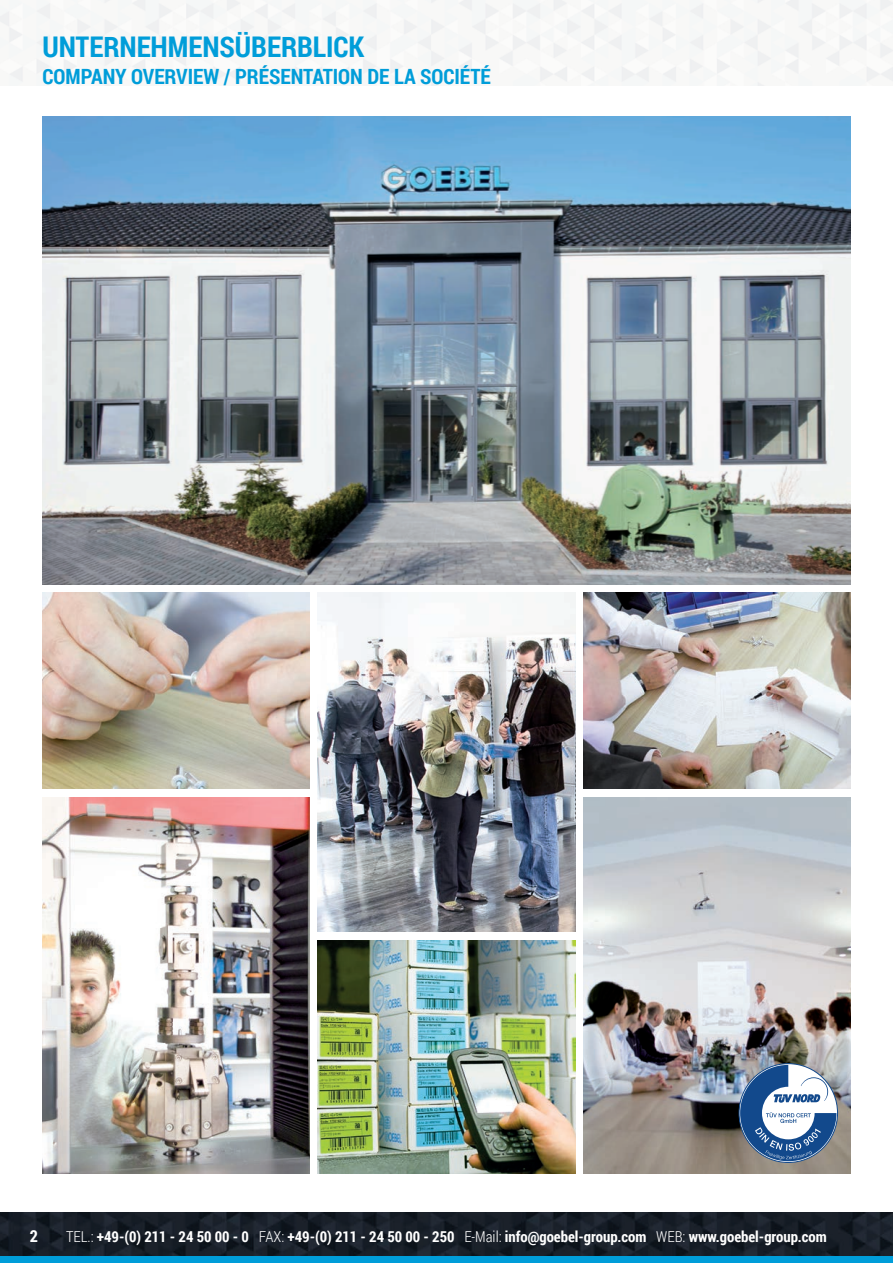
<style>
.page{position:relative;width:893px;height:1263px;background:#fff}
.page>*{position:absolute;margin:0;border:0;box-sizing:border-box;transform-origin:0 0}
.t1{font:700 28.5px "Roboto Condensed";color:#009dd9}
.t2{font:700 21px "Roboto Condensed";color:#009dd9}
.t3{font:700 16.5px "Roboto Condensed";color:#fff}
.t4{font:700 15px "Roboto Condensed";color:#fff}
.s1{font-weight:300}
</style>
<div class="page">
<img style="left:43px;top:593px;width:266px;height:196px">
<img style="left:43px;top:797px;width:266px;height:377px">
<img style="left:317px;top:593px;width:258px;height:339px">
<img style="left:584px;top:593px;width:266px;height:196px">
<img style="left:317px;top:940px;width:258px;height:234px">
<img style="left:584px;top:797px;width:266px;height:377px">
<img style="left:43px;top:117px;width:807px;height:468px">
<svg style="left:740px;top:1065px;width:96px;height:96px"></svg>
<div style="left:0;top:1255px;width:893px;height:8px;background:#009dd9"></div>
<img style="left:0;top:1213px;width:893px;height:42px">
<p class="t1" style="left:43px;top:27px;width:323px">UNTERNEHMENSÜBERBLICK</p>
<p class="t2" style="left:43px;top:62px;width:450px">COMPANY OVERVIEW / PRÉSENTATION DE LA SOCIÉTÉ</p>
<p class="t3" style="left:30px;top:1225px;width:10px">2</p>
<p class="t4" style="left:66px;top:1226px;width:762px"><span class="s1">TEL.:</span> +49-(0) 211 - 24 50 00 - 0 <span class="s1">FAX:</span> +49-(0) 211 - 24 50 00 - 250 <span class="s1">E-Mail:</span> info@goebel-group.com <span class="s1">WEB:</span> www.goebel-group.com</p>
</div>
